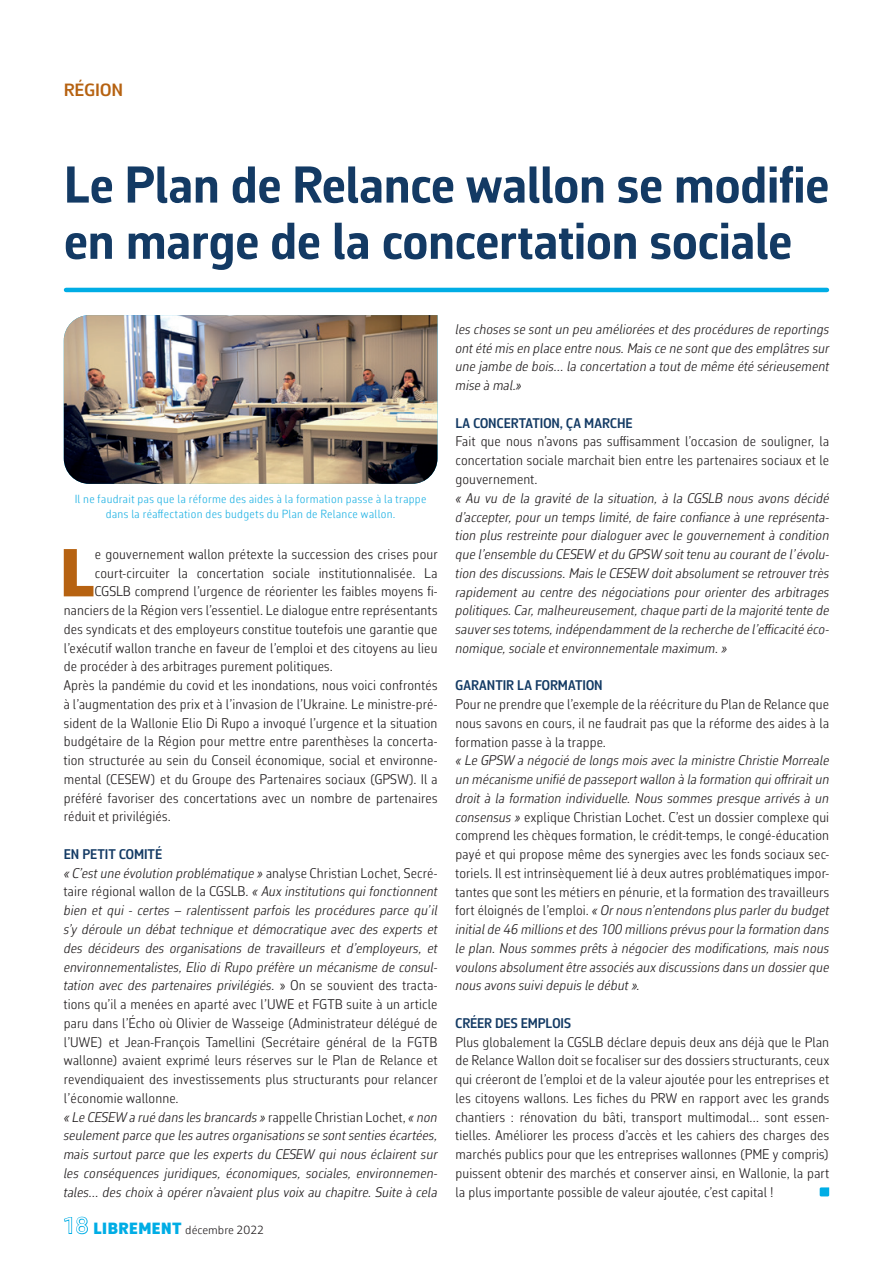
<style>
.page{position:relative;width:893px;height:1263px;background:#fff}
.page>*{position:absolute;margin:0;border:0;box-sizing:border-box;transform-origin:0 0}
.t1{font:900 68.7px "Corbeau Pro";color:#b66211}
.t2{font:700 52.5px/56.2px "Corbeau Pro";letter-spacing:-.01em;color:#133a64;scale:.96 1}
.t3{font:600 18px "Corbeau Pro";color:#b66211}
.t4{font:italic 300 14.25px/18.8px "Corbeau Con Pro";letter-spacing:.01em;color:#231f20;text-align:justify}
.t5{font:300 14.25px/18.8px "Corbeau Con Pro";letter-spacing:.01em;color:#231f20;text-align:justify}
.t6{font:600 14.25px "Corbeau Con Pro";color:#133a64}
.t7{font:300 12px/15px "Corbeau Con Pro";letter-spacing:.03em;color:#21b2e4;text-align:center}
.t8{font:300 12px "Corbeau Pro";color:#231f20}
.s1{font-weight:600;font-style:normal;color:#133a64}
.s2{font-style:normal}
.s3{font-weight:400;font-size:22.5px;color:#00ade5}
.s4{font-weight:900;font-size:16.5px;color:#00ade5}
</style>
<div class="page">
<hr style="left:66px;top:288px;width:761px;height:4px;background:#00ade5">
<svg style="left:820px;top:1187px;width:9px;height:9px"></svg>
<img style="left:64px;top:315px;width:373px;height:169px">
<p class="t3" style="left:64px;top:78px;width:61px">RÉGION</p>
<h2 class="t2" style="left:64px;top:156px;width:799px">Le Plan de Relance wallon se modifie en marge de la concertation sociale</h2>
<p class="t7" style="left:75px;top:491px;width:353px">Il ne faudrait pas que la réforme des aides à la formation passe à la trappe dans la réaffectation des budgets du Plan de Relance wallon.</p>
<h1 class="t1" style="left:60px;top:527px;width:36px">L</h1>
<p class="t5" style="left:95px;top:544px;width:344px">e gouvernement wallon prétexte la succession des crises pour</p>
<p class="t5" style="left:95px;top:563px;width:344px">court-circuiter la concertation sociale institutionnalisée. La</p>
<p class="t5" style="left:95px;top:582px;width:344px">CGSLB comprend l’urgence de réorienter les faibles moyens fi-</p>
<p class="t5" style="left:64px;top:601px;width:375px">nanciers de la Région vers l’essentiel. Le dialogue entre représentants</p>
<p class="t5" style="left:64px;top:619px;width:375px">des syndicats et des employeurs constitue toutefois une garantie que</p>
<p class="t5" style="left:64px;top:638px;width:375px">l’exécutif wallon tranche en faveur de l’emploi et des citoyens au lieu</p>
<p class="t5" style="left:64px;top:657px;width:271px">de procéder à des arbitrages purement politiques.</p>
<p class="t5" style="left:64px;top:676px;width:375px">Après la pandémie du covid et les inondations, nous voici confrontés</p>
<p class="t5" style="left:64px;top:694px;width:375px">à l’augmentation des prix et à l’invasion de l’Ukraine. Le ministre-pré-</p>
<p class="t5" style="left:64px;top:713px;width:375px">sident de la Wallonie Elio Di Rupo a invoqué l’urgence et la situation</p>
<p class="t5" style="left:64px;top:732px;width:375px">budgétaire de la Région pour mettre entre parenthèses la concerta-</p>
<p class="t5" style="left:64px;top:751px;width:375px">tion structurée au sein du Conseil économique, social et environne-</p>
<p class="t5" style="left:64px;top:769px;width:375px">mental (CESEW) et du Groupe des Partenaires sociaux (GPSW). Il a</p>
<p class="t5" style="left:64px;top:788px;width:375px">préféré favoriser des concertations avec un nombre de partenaires</p>
<p class="t5" style="left:64px;top:807px;width:109px">réduit et privilégiés.</p>
<p class="t4" style="left:64px;top:844px;width:375px;text-align:left"><span class="s1">EN PETIT COMITÉ<br></span>« C’est une évolution problématique » <span class="s2">analyse Christian Lochet, Secré&shy;taire régional wallon de la CGSLB.</span> « Aux institutions qui fonctionnent bien et qui - certes – ralentissent parfois les procédures parce qu’il s’y déroule un débat technique et démocratique avec des experts et des décideurs des organisations de travailleurs et d’employeurs, et environnementalistes, Elio di Rupo préfère un mécanisme de consul&shy;tation avec des partenaires privilégiés. <span class="s2">» On se souvient des tracta&shy;tions qu’il a menées en aparté avec l’UWE et FGTB suite à un article paru dans l’Écho où Olivier de Wasseige (Administrateur délégué de l’UWE) et Jean-François Tamellini (Secrétaire général de la FGTB wallonne) avaient exprimé leurs réserves sur le Plan de Relance et revendiquaient des investissements plus structurants pour relancer l’économie wallonne.<br></span>« Le CESEW a rué dans les brancards » <span class="s2">rappelle Christian Lochet,</span> « non seulement parce que les autres organisations se sont senties écartées, mais surtout parce que les experts du CESEW qui nous éclairent sur les conséquences juridiques, économiques, sociales, environnemen&shy;tales… des choix à opérer n’avaient plus voix au chapitre. Suite à cela</p>
<p class="t8" style="left:63px;top:1222px;width:203px"><span class="s3">18</span> <span class="s4">LIBREMENT</span> décembre 2022</p>
<p class="t4" style="left:455px;top:320px;width:375px">les choses se sont un peu améliorées et des procédures de reportings ont été mis en place entre nous. Mais ce ne sont que des emplâtres sur une jambe de bois… la concertation a tout de même été sérieusement mise à mal.»</p>
<p class="t6" style="left:455px;top:413px;width:179px">LA CONCERTATION, ÇA MARCHE</p>
<p class="t5" style="left:455px;top:432px;width:375px">Fait que nous n’avons pas suffisamment l’occasion de souligner, la concertation sociale marchait bien entre les partenaires sociaux et le gouvernement.</p>
<p class="t4" style="left:455px;top:488px;width:375px">« Au vu de la gravité de la situation, à la CGSLB nous avons décidé d’accepter, pour un temps limité, de faire confiance à une représenta&shy;tion plus restreinte pour dialoguer avec le gouvernement à condition que l’ensemble du CESEW et du GPSW soit tenu au courant de l’évolu&shy;tion des discussions. Mais le CESEW doit absolument se retrouver très rapidement au centre des négociations pour orienter des arbitrages politiques. Car, malheureusement, chaque parti de la majorité tente de sauver ses totems, indépendamment de la recherche de l’efficacité éco&shy;nomique, sociale et environnementale maximum. »</p>
<p class="t6" style="left:455px;top:676px;width:149px">GARANTIR LA FORMATION</p>
<p class="t5" style="left:455px;top:695px;width:375px">Pour ne prendre que l’exemple de la réécriture du Plan de Relance que nous savons en cours, il ne faudrait pas que la réforme des aides à la formation passe à la trappe.</p>
<p class="t4" style="left:455px;top:751px;width:375px">« Le GPSW a négocié de longs mois avec la ministre Christie Morreale un mécanisme unifié de passeport wallon à la formation qui offrirait un droit à la formation individuelle. Nous sommes presque arrivés à un consensus » <span class="s2">explique Christian Lochet. C’est un dossier complexe qui comprend les chèques formation, le crédit-temps, le congé-éducation payé et qui propose même des synergies avec les fonds sociaux sec&shy;toriels. Il est intrinsèquement lié à deux autres problématiques impor&shy;tantes que sont les métiers en pénurie, et la formation des travailleurs fort éloignés de l’emploi.</span> « Or nous n’entendons plus parler du budget initial de 46 millions et des 100 millions prévus pour la formation dans le plan. Nous sommes prêts à négocier des modifications, mais nous voulons absolument être associés aux discussions dans un dossier que nous avons suivi depuis le début ».</p>
<p class="t6" style="left:455px;top:1013px;width:117px">CRÉER DES EMPLOIS</p>
<p class="t5" style="left:455px;top:1032px;width:375px">Plus globalement la CGSLB déclare depuis deux ans déjà que le Plan de Relance Wallon doit se focaliser sur des dossiers structurants, ceux qui créeront de l’emploi et de la valeur ajoutée pour les entreprises et les citoyens wallons. Les fiches du PRW en rapport avec les grands chantiers : rénovation du bâti, transport multimodal… sont essen&shy;tielles. Améliorer les process d’accès et les cahiers des charges des marchés publics pour que les entreprises wallonnes (PME y compris) puissent obtenir des marchés et conserver ainsi, en Wallonie, la part la plus importante possible de valeur ajoutée, c’est capital !</p>
</div>
